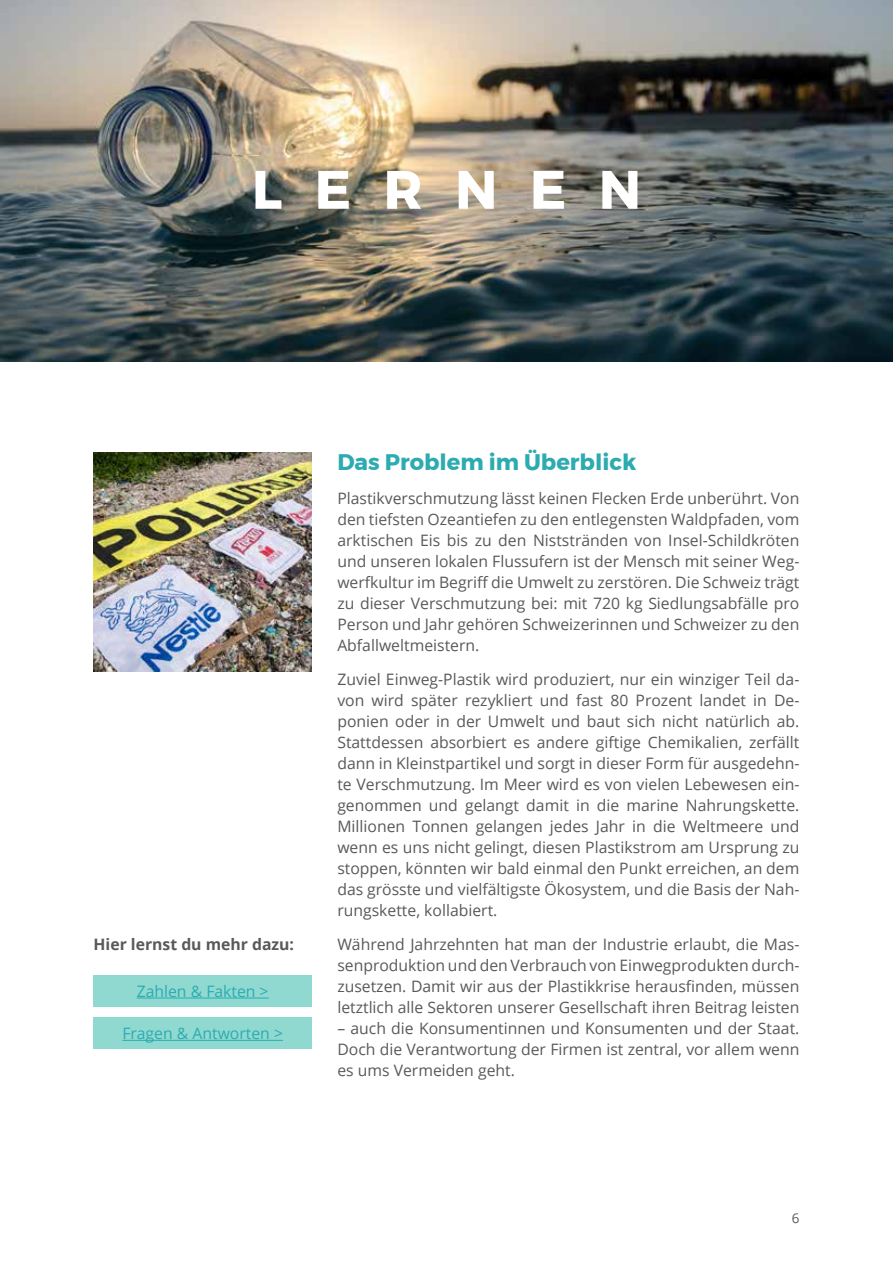
<style>
.page{position:relative;width:893px;height:1263px;background:#fff}
.page>*{position:absolute;margin:0;border:0;box-sizing:border-box;transform-origin:0 0}
.t1{font:700 54px "Montserrat";letter-spacing:.6em;color:#fff}
.t2{font:700 22.5px "Montserrat";color:#2cabb1}
.t3{font:15.75px/21px "Open Sans";color:#58595b;text-align:justify}
.t4{font:15.75px "Open Sans";color:#2cabb1}
.t5{font:700 15.75px "Open Sans";color:#58595b}
.t6{font:13.5px "Open Sans";color:#58595b}
</style>
<div class="page">
<img style="left:0;top:0;width:893px;height:361px">
<img style="left:94px;top:453px;width:218px;height:218px">
<div style="left:94px;top:975px;width:218px;height:32px;background:#8fd9d0"></div>
<hr style="left:137px;top:998px;width:132px;height:1px;background:#2cabb1">
<div style="left:94px;top:1017px;width:218px;height:32px;background:#8fd9d0"></div>
<hr style="left:122px;top:1040px;width:161px;height:1px;background:#2cabb1">
<h1 class="t1" style="left:252px;top:146px;width:391px">LERNEN</h1>
<p class="t5" style="left:94px;top:933px;width:202px">Hier lernst du mehr dazu:</p>
<p class="t4" style="left:137px;top:980px;width:133px">Zahlen &amp; Fakten &gt;</p>
<p class="t4" style="left:122px;top:1023px;width:162px">Fragen &amp; Antworten &gt;</p>
<h2 class="t2" style="left:337px;top:444px;width:300px">Das Problem im Überblick</h2>
<p class="t3" style="left:337px;top:487px;width:464px">Plastikverschmutzung lässt keinen Flecken Erde unberührt. Von den tiefsten Ozeantiefen zu den entlegensten Waldpfaden, vom arktischen Eis bis zu den Niststränden von Insel-Schildkröten und unseren lokalen Flussufern ist der Mensch mit seiner Weg&shy;werfkultur im Begriff die Umwelt zu zerstören. Die Schweiz trägt zu dieser Verschmutzung bei: mit 720 kg Siedlungsabfälle pro Person und Jahr gehören Schweizerinnen und Schweizer zu den Abfallweltmeistern.</p>
<p class="t3" style="left:337px;top:668px;width:464px">Zuviel Einweg-Plastik wird produziert, nur ein winziger Teil da&shy;von wird später rezykliert und fast 80 Prozent landet in De&shy;ponien oder in der Umwelt und baut sich nicht natürlich ab.<br>Stattdessen absorbiert es andere giftige Chemikalien, zerfällt dann in Kleinstpartikel und sorgt in dieser Form für ausgedehn&shy;te Verschmutzung. Im Meer wird es von vielen Lebewesen ein&shy;genommen und gelangt damit in die marine Nahrungskette.<br>Millionen Tonnen gelangen jedes Jahr in die Weltmeere und wenn es uns nicht gelingt, diesen Plastikstrom am Ursprung zu stoppen, könnten wir bald einmal den Punkt erreichen, an dem das grösste und vielfältigste Ökosystem, und die Basis der Nah&shy;rungskette, kollabiert.</p>
<p class="t3" style="left:337px;top:933px;width:464px">Während Jahrzehnten hat man der Industrie erlaubt, die Mas&shy;senproduktion und den Verbrauch von Einwegprodukten durch&shy;zusetzen. Damit wir aus der Plastikkrise herausfinden, müssen letztlich alle Sektoren unserer Gesellschaft ihren Beitrag leisten</p>
<p class="t3" style="left:337px;top:1017px;width:464px">– auch die Konsumentinnen und Konsumenten und der Staat.<br>Doch die Verantwortung der Firmen ist zentral, vor allem wenn es ums Vermeiden geht.</p>
<p class="t6" style="left:792px;top:1209px;width:9px">6</p>
</div>
